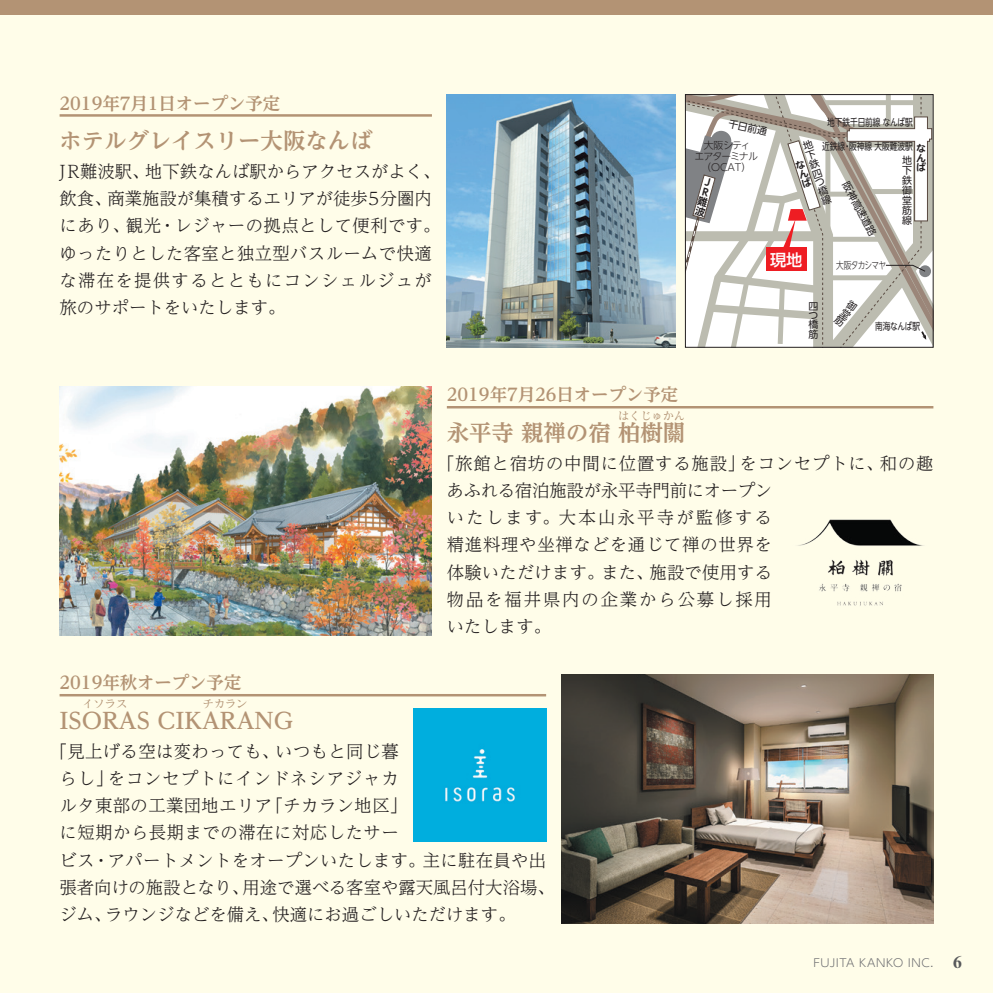
<style>
.page{position:relative;width:993px;height:993px;background:#fff}
.page>*{position:absolute;margin:0;border:0;box-sizing:border-box;transform-origin:0 0}
.t1{font:700 22.4px "UD Reimin Pr 6 N";color:#b39374}
.t2{font:300 17.32px/27.3px "UD Reimin Pro";letter-spacing:.02em;color:#231f20}
.t3{font:300 17.32px/27.3px "UD Reimin Pro";letter-spacing:.04em;color:#231f20}
.t4{font:700 17.32px "UD Reimin Pr 6 N";color:#b39374}
.t5{font:500 16.1px "UD Shin Go NT Pr 6 N";color:#fff}
.t6{font:300 11.2px "UD Shin Go Pro";letter-spacing:.04em;color:#6c6d70}
.t7{font:700 11.2px "UD Reimin Pr 6 N";color:#b39374}
.t8{font:9.97px "UD Shin Go NT Pr 6 N";color:#231f20;scale:.77 1}
.t9{font:9.97px/10px "UD Shin Go NT Pr 6 N";color:#231f20;text-align:justify}
.t10{font:300 9.97px/11.2px "UD Shin Go NT Pr 6 N";letter-spacing:-.085em;color:#231f20;text-align:center}
.t11{font:700 9.97px/10px "UD Shin Go NT Pr 6 N De";color:#231f20;text-align:justify}
.t12{font:300 9.97px "UD Shin Go NT Pr 6 N";letter-spacing:-.085em;color:#231f20;scale:.77 1}
.s1{font-family:"Times New Roman MT Std";font-weight:700;font-size:17.32px;color:#57585a}
</style>
<div class="page">
<div style="left:0;top:0;width:992px;height:992px;background:#fffde9"></div>
<img style="left:798px;top:519px;width:126px;height:87px">
<hr style="left:446px;top:406px;width:487px;height:2px;background:#b39374">
<img style="left:60px;top:386px;width:372px;height:249px">
<hr style="left:60px;top:114px;width:372px;height:3px;background:#b39374">
<img style="left:446px;top:94px;width:229px;height:253px">
<div style="left:0;top:0;width:992px;height:15px;background:#b39374"></div>
<img style="left:561px;top:674px;width:372px;height:249px">
<hr style="left:60px;top:693px;width:486px;height:3px;background:#b39374">
<div style="left:413px;top:708px;width:133px;height:133px;background:#00aede"></div>
<svg style="left:685px;top:94px;width:248px;height:253px;background:#dad4d0"></svg>
<p class="t4" style="left:60px;top:89px;width:222px">2019年7月1日オープン予定</p>
<p class="t1" style="left:60px;top:122px;width:314px">ホテルグレイスリー大阪なんば</p>
<p class="t2" style="left:60px;top:157px;width:382px">JR難波駅、地下鉄なんば駅からアクセスがよく、飲食、商業施設が集積するエリアが徒歩5分圏内にあり、観光・レジャーの拠点として便利です。ゆったりとした客室と独立型バスルームで快適な滞在を提供するとともにコンシェルジュが旅のサポートをいたします。</p>
<p class="t9" style="left:729px;top:118px;width:41px;rotate:13deg">千日前通</p>
<p class="t8" style="left:826px;top:114px;width:113px">地下鉄千日前線 なんば駅</p>
<p class="t9" style="left:801px;top:142px;width:7px;rotate:-18deg">地下鉄四つ橋線</p>
<p class="t10" style="left:703px;top:139px;width:48px">大阪シティ</p>
<p class="t8" style="left:822px;top:138px;width:119px">近鉄線・阪神線 大阪難波駅</p>
<p class="t10" style="left:694px;top:150px;width:65px">エアターミナル（OCAT）</p>
<p class="t11" style="left:915px;top:143px;width:11px">なんば</p>
<p class="t9" style="left:901px;top:155px;width:11px">地下鉄御堂筋線</p>
<p class="t11" style="left:704px;top:176px;width:9px;text-align:left;rotate:15deg">J<br>R難波</p>
<p class="t9" style="left:849px;top:180px;width:61px;rotate:62deg">阪神高速道路</p>
<p class="t5" style="left:769px;top:247px;width:34px">現地</p>
<p class="t9" style="left:808px;top:301px;width:11px;line-height:9.5px">四つ橋筋</p>
<p class="t12" style="left:835px;top:256px;width:66px">大阪タカシマヤ</p>
<p class="t8" style="left:874px;top:318px;width:60px">南海なんば駅</p>
<p class="t4" style="left:60px;top:668px;width:183px">2019年秋オープン予定</p>
<p class="t7" style="left:82px;top:694px;width:46px">イソラス</p>
<p class="t7" style="left:203px;top:694px;width:46px">チカラン</p>
<p class="t1" style="left:60px;top:701px;width:235px">ISORAS CIKARANG</p>
<p class="t4" style="left:446px;top:380px;width:233px">2019年7月26日オープン予定</p>
<p class="t7" style="left:618px;top:406px;width:68px">はくじゅかん</p>
<p class="t1" style="left:446px;top:413px;width:240px">永平寺 親禅の宿 柏樹關</p>
<p class="t3" style="left:446px;top:448px;width:488px;text-indent:-10px">「旅館と宿坊の中間に位置する施設」をコンセプトに、和の趣あふれる宿泊施設が永平寺門前にオープン<br>いたします。大本山永平寺が監修する<br>精進料理や坐禅などを通じて禅の世界を<br>体験いただけます。また、施設で使用する<br>物品を福井県内の企業から公募し採用<br>いたします。</p>
<p class="t2" style="left:60px;top:736px;width:496px;text-indent:-10px">「見上げる空は変わっても、いつもと同じ暮<br>らし」をコンセプトにインドネシアジャカ<br>ルタ東部の工業団地エリア「チカラン地区」<br>に短期から長期までの滞在に対応したサー<br>ビス・アパートメントをオープンいたします。主に駐在員や出張者向けの施設となり、用途で選べる客室や露天風呂付大浴場、ジム、ラウンジなどを備え、快適にお過ごしいただけます。</p>
<p class="t6" style="left:813px;top:953px;width:150px">FUJITA KANKO INC. <span class="s1">6</span></p>
</div>
